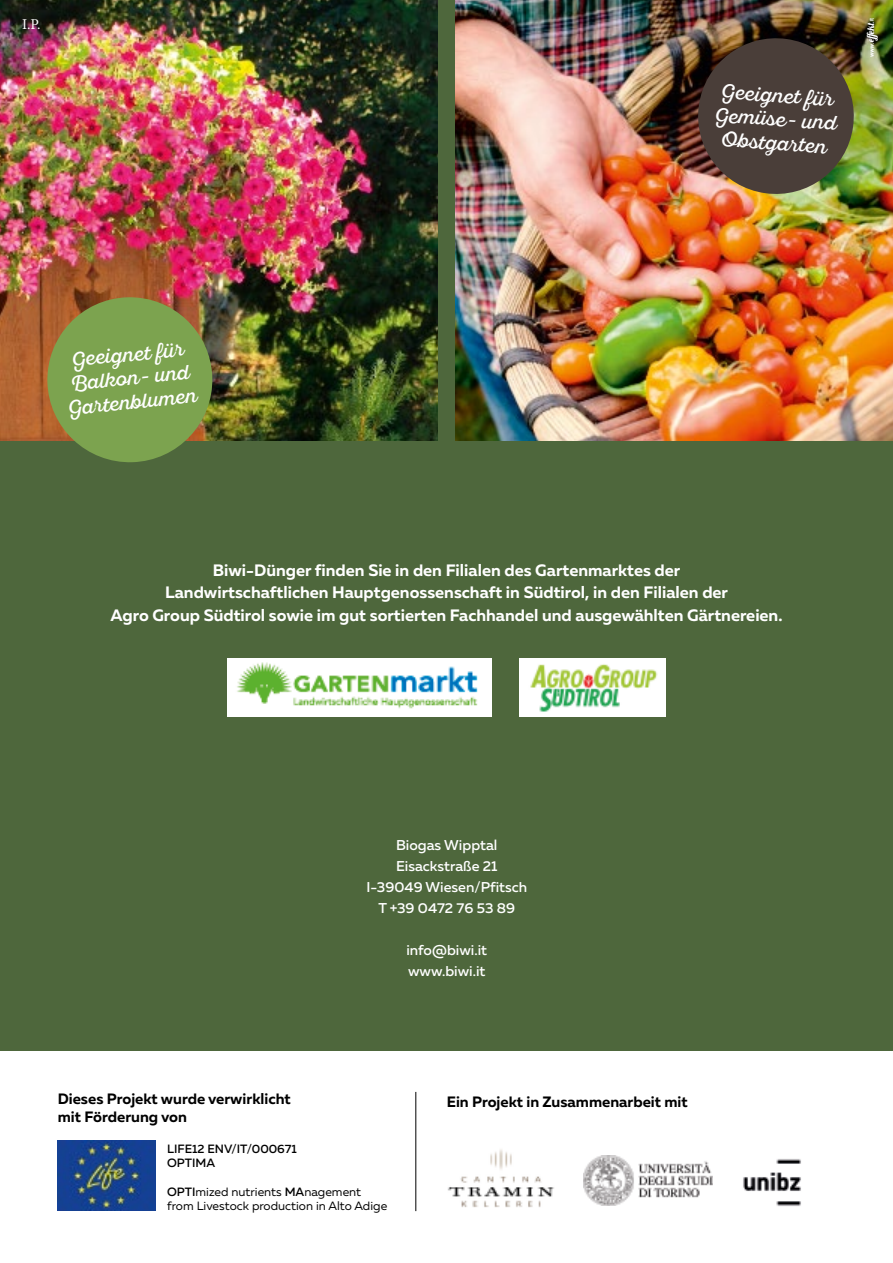
<style>
.page{position:relative;width:893px;height:1263px;background:#fff}
.page>*{position:absolute;margin:0;border:0;box-sizing:border-box;transform-origin:0 0}
.t1{font:19.8px/23.9px "Sant Elia Script";color:#fff;text-align:center}
.t2{font:700 16.5px/22.5px "Muller";color:#fff;text-align:center}
.t3{font:700 15px "Muller";color:#000}
.t4{font:15px "Minion Pro";color:#fff}
.t5{font:500 14.25px/21px "Muller";color:#fff;text-align:center}
.t6{font:12px/14.4px "Muller";color:#000}
.t7{font:500 12px/14.4px "Muller";color:#000}
.s1{font-weight:500}
</style>
<div class="page">
<div style="left:0;top:0;width:893px;height:1050px;background:#4e673c"></div>
<img style="left:447px;top:1149px;width:107px;height:59px">
<img style="left:584px;top:1155px;width:129px;height:51px">
<img style="left:743px;top:1159px;width:58px;height:47px">
<img style="left:0;top:0;width:437px;height:440px">
<img style="left:456px;top:0;width:437px;height:440px">
<img style="left:693px;top:33px;width:166px;height:166px">
<svg style="left:46px;top:296px;width:168px;height:167px;background:#7e9248"></svg>
<img style="left:58px;top:1140px;width:98px;height:71px">
<hr style="left:416px;top:1092px;width:1px;height:119px;background:#000">
<img style="left:519px;top:658px;width:147px;height:59px">
<img style="left:227px;top:658px;width:264px;height:59px">
<svg style="left:867px;top:18px;width:11px;height:39px"></svg>
<p class="t4" style="left:22px;top:14px;width:20px">I.P.</p>
<p class="t1" style="left:717px;top:79px;width:123px;rotate:4deg">Geeignet für<br>Gemüse- und<br>Obstgarten</p>
<p class="t1" style="left:62px;top:349px;width:131px;rotate:-6deg">Geeignet für<br>Balkon- und<br>Gartenblumen</p>
<p class="t2" style="left:110px;top:559px;width:673px">Biwi-Dünger finden Sie in den Filialen des Gartenmarktes der<br>Landwirtschaftlichen Hauptgenossenschaft in Südtirol, in den Filialen der<br>Agro Group Südtirol sowie im gut sortierten Fachhandel und ausgewählten Gärtnereien.</p>
<p class="t5" style="left:366px;top:834px;width:162px">Biogas Wipptal<br>Eisackstraße 21<br>I-39049 Wiesen/Pfitsch<br>T +39 0472 76 53 89</p>
<p class="t5" style="left:406px;top:939px;width:82px;text-align:left">info@biwi.it www.biwi.it</p>
<p class="t3" style="left:58px;top:1089px;width:234px">Dieses Projekt wurde verwirklicht</p>
<p class="t3" style="left:447px;top:1092px;width:242px">Ein Projekt in Zusammenarbeit mit</p>
<p class="t3" style="left:58px;top:1107px;width:131px">mit Förderung von</p>
<p class="t7" style="left:167px;top:1141px;width:131px">LIFE12 ENV/IT/000671<br>OPTIMA</p>
<p class="t6" style="left:167px;top:1184px;width:222px"><span class="s1">OPTI</span>mized nutrients <span class="s1">MA</span>nagement from Livestock production in Alto Adige</p>
</div>
